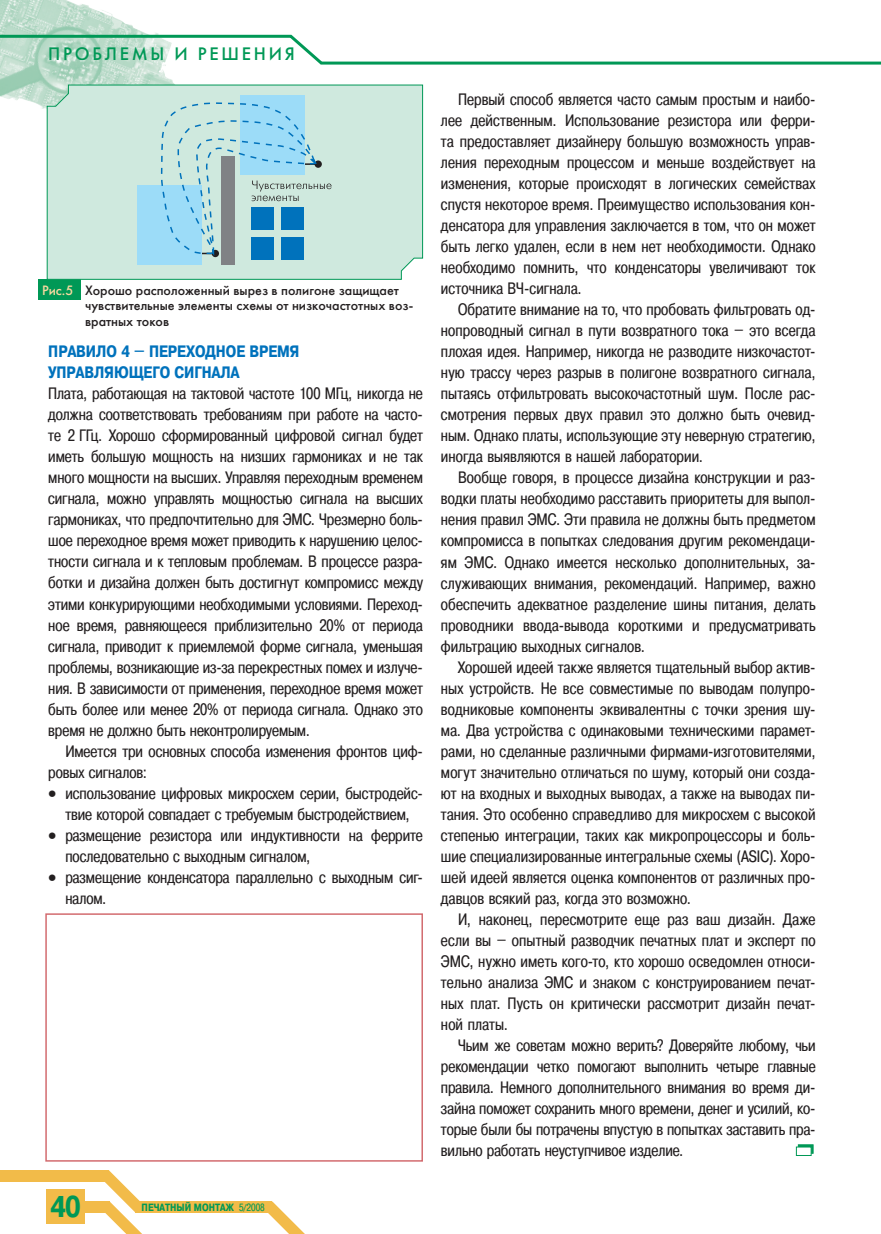
<style>
.page{position:relative;width:881px;height:1234px;background:#fff}
.page>*{position:absolute;margin:0;border:0;box-sizing:border-box;transform-origin:0 0}
.t1{font:700 30px "Pragmatica Cond C";color:#009856}
.t2{font:18px "Futuris C";letter-spacing:.46em;color:#009856}
.t3{font:16.5px/21px "Pragmatica Cond C";color:#231f20;text-align:justify}
.t4{font:700 16.5px "Pragmatica Cond C";color:#0072bc}
.t5{font:13.5px/15.8px "Futuris C";color:#231f20}
.t6{font:700 10.5px "Pragmatica Cond C";color:#009856}
.s1{color:#f9d9a0}
.s2{font-weight:400}
.s3{font-weight:400;font-size:8.55px}
</style>
<div class="page">
<img style="left:0;top:0;width:174px;height:109px">
<svg style="left:0;top:33px;width:880px;height:33px"></svg>
<svg style="left:264px;top:1201px;width:40px;height:32px"></svg>
<div style="left:0;top:1169px;width:109px;height:11px;background:#f2bb49"></div>
<div style="left:49px;top:1201px;width:61px;height:11px;background:#f2bb49"></div>
<svg style="left:101px;top:1169px;width:42px;height:64px"></svg>
<div style="left:135px;top:1201px;width:137px;height:11px;background:#f2bb49"></div>
<div style="left:47px;top:1189px;width:38px;height:34px;background:#f2bb49"></div>
<svg style="left:797px;top:1144px;width:16px;height:9px"></svg>
<div style="left:795px;top:1146px;width:16px;height:9px;background:#fff;border:1px solid #009856"></div>
<div style="left:38px;top:279px;width:43px;height:21px;background:#009856"></div>
<svg style="left:46px;top:84px;width:377px;height:196px;background:#badedb"></svg>
<div style="left:45px;top:913px;width:378px;height:248px;border:2px solid #d26b6f"></div>
<p class="t2" style="left:48px;top:43px;width:15px">про</p>
<p class="t2" style="left:92px;top:43px;width:28px">блемы</p>
<p class="t2" style="left:174px;top:43px;width:81px">ирешени</p>
<p class="t2" style="left:284px;top:43px;width:12px">я</p>
<p class="t5" style="left:85px;top:282px;width:329px;text-indent:-43px"><span class="s1">Рис.5</span> Хорошо расположенный вырез в полигоне защищает чувствительные элементы схемы от низкочастотных воз&shy;вратных токов</p>
<p class="t4" style="left:48px;top:342px;width:178px">Правило 4 – переходное</p>
<p class="t4" style="left:249px;top:342px;width:52px">время</p>
<p class="t4" style="left:48px;top:363px;width:193px">управляющего сигнала</p>
<p class="t3" style="left:48px;top:383px;width:376px">Плата, работающая на тактовой частоте 100 МГц, никогда не должна соответствовать требованиям при работе на часто&shy;те 2 ГГц. Хорошо сформированный цифровой сигнал будет иметь большую мощность на низших гармониках и не так много мощности на высших. Управляя переходным временем сигнала, можно управлять мощностью сигнала на высших гармониках, что предпочтительно для ЭМС. Чрезмерно боль&shy;шое переходное время может приводить к нарушению целос&shy;тности сигнала и к тепловым проблемам. В процессе разра&shy;ботки и дизайна должен быть достигнут компромисс между этими конкурирующими необходимыми условиями. Переход&shy;ное время, равняющееся приблизительно 20% от периода сигнала, приводит к приемлемой форме сигнала, уменьшая проблемы, возникающие из-за перекрестных помех и излуче&shy;ния. В зависимости от применения, переходное время может быть более или менее 20% от периода сигнала. Однако это время не должно быть неконтролируемым.</p>
<p class="t3" style="left:48px;top:740px;width:376px;text-indent:17px">Имеется три основных способа изменения фронтов циф&shy;ровых сигналов:</p>
<p class="t3" style="left:48px;top:782px;width:376px;text-align:center">• использование цифровых микросхем серии, быстродейс&shy;твие которой совпадает с требуемым быстродействием,</p>
<p class="t3" style="left:65px;top:824px;width:359px;text-indent:-17px">• размещение резистора или индуктивности на феррите последовательно с выходным сигналом,</p>
<p class="t3" style="left:65px;top:866px;width:359px;text-indent:-17px">• размещение конденсатора параллельно с выходным сиг&shy;налом.</p>
<h1 class="t1" style="left:50px;top:1189px;width:32px">40</h1>
<p class="t6" style="left:141px;top:1201px;width:125px">ПЕЧАТНЫЙ МОНТАЖ <span class="s2">5</span><span class="s3">/</span><span class="s2">2008</span></p>
<p class="t3" style="left:441px;top:89px;width:376px;text-indent:17px">Первый способ является часто самым простым и наибо&shy;лее действенным. Использование резистора или ферри&shy;та предоставляет дизайнеру большую возможность управ&shy;ления переходным процессом и меньше воздействует на изменения, которые происходят в логических семействах спустя некоторое время. Преимущество использования кон&shy;денсатора для управления заключается в том, что он может быть легко удален, если в нем нет необходимости. Однако необходимо помнить, что конденсаторы увеличивают ток источника ВЧ-сигнала.</p>
<p class="t3" style="left:441px;top:299px;width:376px;text-indent:17px">Обратите внимание на то, что пробовать фильтровать од&shy;нопроводный сигнал в пути возвратного тока – это всегда плохая идея. Например, никогда не разводите низкочастот&shy;ную трассу через разрыв в полигоне возвратного сигнала, пытаясь отфильтровать высокочастотный шум. После рас&shy;смотрения первых двух правил это должно быть очевид&shy;ным. Однако платы, использующие эту неверную стратегию, иногда выявляются в нашей лаборатории.</p>
<p class="t3" style="left:441px;top:467px;width:376px;text-indent:17px">Вообще говоря, в процессе дизайна конструкции и раз&shy;водки платы необходимо расставить приоритеты для выпол&shy;нения правил ЭМС. Эти правила не должны быть предметом компромисса в попытках следования другим рекомендаци&shy;ям ЭМС. Однако имеется несколько дополнительных, за&shy;служивающих внимания, рекомендаций. Например, важно обеспечить адекватное разделение шины питания, делать проводники ввода-вывода короткими и предусматривать фильтрацию выходных сигналов.</p>
<p class="t3" style="left:441px;top:656px;width:376px;text-indent:17px">Хорошей идеей также является тщательный выбор актив&shy;ных устройств. Не все совместимые по выводам полупро&shy;водниковые компоненты эквивалентны с точки зрения шу&shy;ма. Два устройства с одинаковыми техническими парамет&shy;рами, но сделанные различными фирмами-изготовителями, могут значительно отличаться по шуму, который они созда&shy;ют на входных и выходных выводах, а также на выводах пи&shy;тания. Это особенно справедливо для микросхем с высокой степенью интеграции, таких как микропроцессоры и боль&shy;шие специализированные интегральные схемы (ASIC). Хоро&shy;шей идеей является оценка компонентов от различных про&shy;давцов всякий раз, когда это возможно.</p>
<p class="t3" style="left:441px;top:908px;width:376px;text-indent:17px">И, наконец, пересмотрите еще раз ваш дизайн. Даже если вы – опытный разводчик печатных плат и эксперт по ЭМС, нужно иметь кого-то, кто хорошо осведомлен относи&shy;тельно анализа ЭМС и знаком с конструированием печат&shy;ных плат. Пусть он критически рассмотрит дизайн печат&shy;ной платы.</p>
<p class="t3" style="left:441px;top:1034px;width:376px;text-indent:17px">Чьим же советам можно верить? Доверяйте любому, чьи рекомендации четко помогают выполнить четыре главные правила. Немного дополнительного внимания во время ди&shy;зайна поможет сохранить много времени, денег и усилий, ко&shy;торые были бы потрачены впустую в попытках заставить пра&shy;вильно работать неуступчивое изделие.</p>
</div>
